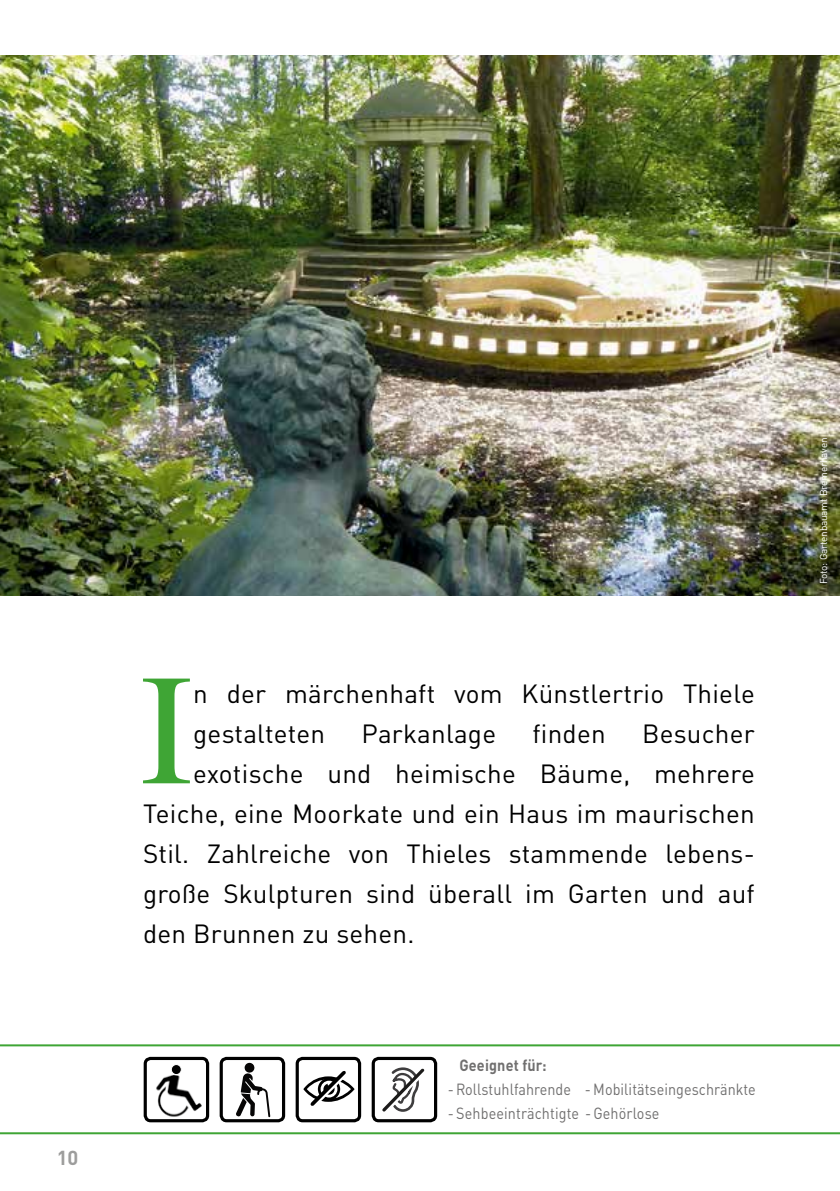
<style>
.page{position:relative;width:840px;height:1191px;background:#fff}
.page>*{position:absolute;margin:0;border:0;box-sizing:border-box;transform-origin:0 0}
.t1{font:158.2px "Times";color:#3fa535}
.t2{font:26px/40px "DINOT";letter-spacing:.01em;color:#000}
.t3{font:700 20px "DINOT";color:#9d9d9c}
.t4{font:16px "DINOT";letter-spacing:.005em;color:#706f6f;scale:.89 1}
.t5{font:700 16px "DINOT";letter-spacing:.01em;color:#706f6f;scale:.9 1}
.t6{font:10px "DINOT";letter-spacing:-.025em;color:#fff}
</style>
<div class="page">
<svg style="left:0;top:1044px;width:838px;height:90px"></svg>
<img style="left:148px;top:1060px;width:57px;height:58px">
<svg style="left:165px;top:1060px;width:24px;height:15px"></svg>
<div style="left:171px;top:1064px;width:10px;height:10px;background:#000;border-radius:50%"></div>
<div style="left:171px;top:1064px;width:10px;height:10px;border:1px solid #fff;border-radius:50%"></div>
<div style="left:144px;top:1056px;width:65px;height:66px;border:3px solid #000;border-radius:5px"></div>
<svg style="left:223px;top:1060px;width:58px;height:58px"></svg>
<div style="left:219px;top:1056px;width:66px;height:66px;border:3px solid #000;border-radius:5px"></div>
<svg style="left:299px;top:1060px;width:58px;height:58px"></svg>
<div style="left:295px;top:1056px;width:66px;height:66px;border:3px solid #000;border-radius:5px"></div>
<svg style="left:381px;top:1066px;width:46px;height:47px"></svg>
<div style="left:371px;top:1056px;width:66px;height:66px;border:3px solid #000;border-radius:5px"></div>
<img style="left:0;top:56px;width:839px;height:539px">
<p class="t3" style="left:57px;top:1142px;width:23px">10</p>
<h1 class="t1" style="left:140px;top:582px;width:54px">I</h1>
<p class="t2" style="left:193px;top:672px;width:563px">n der märchenhaft vom Künstlertrio Thiele gestalteten</p>
<p class="t2" style="left:361px;top:712px;width:136px">Parkanlage</p>
<p class="t2" style="left:532px;top:712px;width:75px">finden</p>
<p class="t2" style="left:641px;top:712px;width:114px">Besucher</p>
<p class="t2" style="left:193px;top:752px;width:563px">exotische und heimische Bäume, mehrere</p>
<p class="t2" style="left:143px;top:792px;width:613px">Teiche, eine Moorkate und ein Haus im maurischen</p>
<p class="t2" style="left:143px;top:832px;width:613px">Stil. Zahlreiche von Thieles stammende lebens-</p>
<p class="t2" style="left:143px;top:872px;width:613px">große Skulpturen sind überall im Garten und auf</p>
<p class="t2" style="left:143px;top:912px;width:273px">den Brunnen zu sehen.</p>
<p class="t5" style="left:459px;top:1053px;width:98px">Geeignet für:</p>
<p class="t4" style="left:447px;top:1077px;width:347px">- Rollstuhlfahrende - Mobilitätseingeschränkte</p>
<p class="t4" style="left:447px;top:1101px;width:239px">- Sehbeeinträchtigte - Gehörlose</p>
<p class="t6" style="left:815px;top:584px;width:148px;rotate:-90deg">Foto: Gartenbauamt Bremerhaven</p>
</div>
